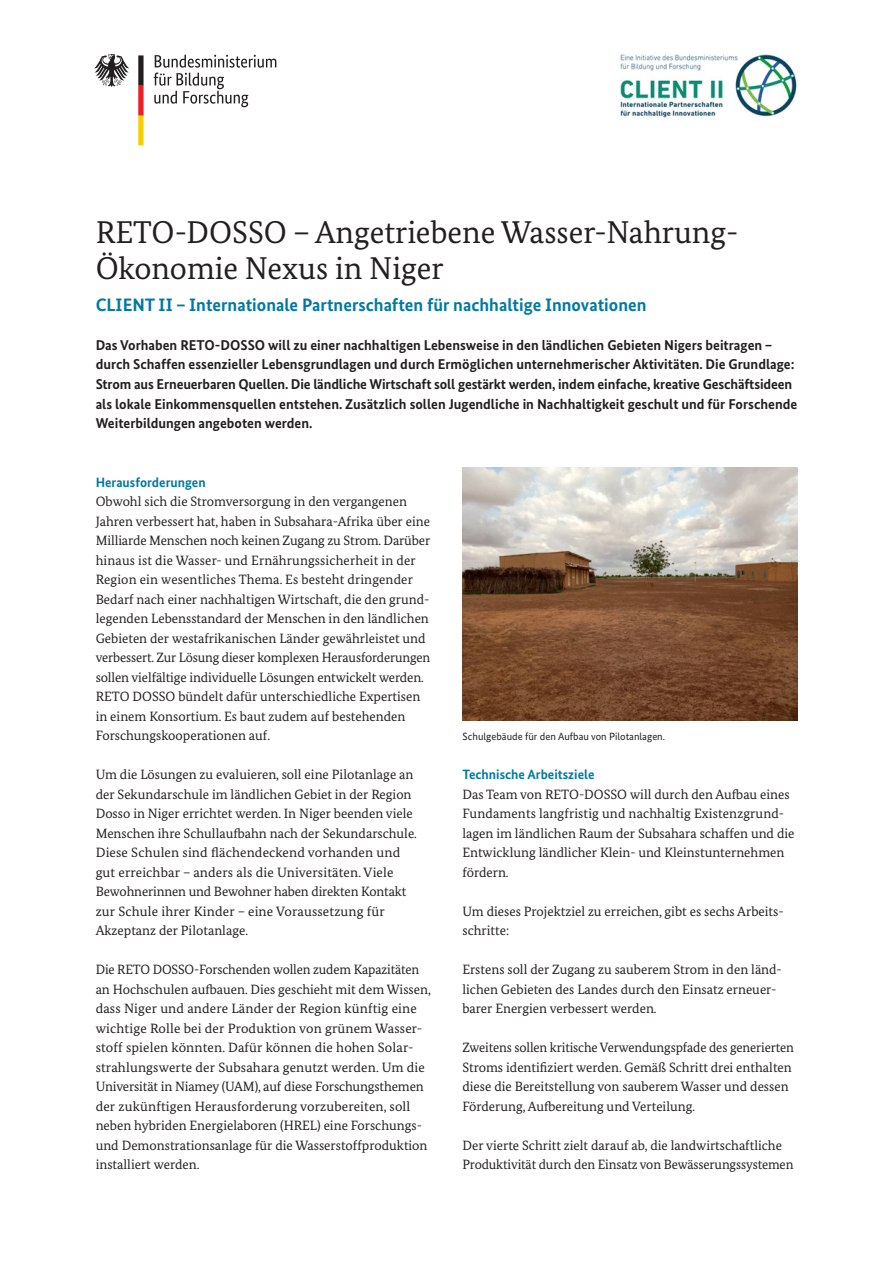
<style>
.page{position:relative;width:893px;height:1263px;background:#fff}
.page>*{position:absolute;margin:0;border:0;box-sizing:border-box;transform-origin:0 0}
.t1{font:31.5px/36px "Bundes Serif";color:#231f20}
.t2{font:700 18px "Bundes Sans";color:#0079a3}
.t3{font:700 14.25px/19.5px "Bundes Sans";color:#231f20}
.t4{font:13.5px/19.5px "Bundes Serif";color:#231f20}
.t5{font:700 13.5px "Bundes Sans";color:#0079a3}
.t6{font:10.5px "Bundes Sans";color:#231f20}
</style>
<div class="page">
<img style="left:462px;top:467px;width:335px;height:253px">
<img style="left:620px;top:54px;width:177px;height:64px">
<svg style="left:154px;top:55px;width:122px;height:52px"></svg>
<svg style="left:94px;top:54px;width:35px;height:33px"></svg>
<svg style="left:138px;top:55px;width:6px;height:90px"></svg>
<h1 class="t1" style="left:96px;top:214px;width:644px">RETO-DOSSO – Angetriebene Wasser-Nahrung-<br>Ökonomie Nexus in Niger</h1>
<h2 class="t2" style="left:96px;top:294px;width:552px">CLIENT II – Internationale Partnerschaften für nachhaltige Innovationen</h2>
<p class="t3" style="left:96px;top:335px;width:703px">Das Vorhaben RETO-DOSSO will zu einer nachhaltigen Lebensweise in den ländlichen Gebieten Nigers beitragen – durch Schaffen essenzieller Lebensgrundlagen und durch Ermöglichen unternehmerischer Aktivitäten. Die Grundlage:<br>Strom aus Erneuerbaren Quellen. Die ländliche Wirtschaft soll gestärkt werden, indem einfache, kreative Geschäftsideen als lokale Einkommensquellen entstehen. Zusätzlich sollen Jugendliche in Nachhaltigkeit geschult und für Forschende Weiterbildungen angeboten werden.</p>
<h3 class="t5" style="left:96px;top:474px;width:111px">Herausforderungen</h3>
<p class="t4" style="left:96px;top:491px;width:336px">Obwohl sich die Stromversorgung in den vergangenen Jahren verbessert hat, haben in Subsahara-Afrika über eine Milliarde Menschen noch keinen Zugang zu Strom. Darüber hinaus ist die Wasser- und Ernährungssicherheit in der Region ein wesentliches Thema. Es besteht dringender Bedarf nach einer nachhaltigen Wirtschaft, die den grund&shy;legenden Lebensstandard der Menschen in den ländlichen Gebieten der westafrikanischen Länder gewährleistet und verbessert. Zur Lösung dieser komplexen Herausforderungen sollen vielfältige individuelle Lösungen entwickelt werden.<br>RETO DOSSO bündelt dafür unterschiedliche Expertisen in einem Konsortium. Es baut zudem auf bestehenden Forschungskooperationen auf.</p>
<p class="t4" style="left:96px;top:764px;width:323px">Um die Lösungen zu evaluieren, soll eine Pilotanlage an der Sekundarschule im ländlichen Gebiet in der Region Dosso in Niger errichtet werden. In Niger beenden viele Menschen ihre Schullaufbahn nach der Sekundarschule.<br>Diese Schulen sind flächendeckend vorhanden und gut erreichbar – anders als die Universitäten. Viele Bewohnerinnen und Bewohner haben direkten Kontakt zur Schule ihrer Kinder – eine Voraussetzung für Akzeptanz der Pilotanlage.</p>
<p class="t4" style="left:96px;top:959px;width:337px">Die RETO DOSSO-Forschenden wollen zudem Kapazitäten an Hochschulen aufbauen. Dies geschieht mit dem Wissen, dass Niger und andere Länder der Region künftig eine wichtige Rolle bei der Produktion von grünem Wasser&shy;stoff spielen könnten. Dafür können die hohen Solar&shy;strahlungswerte der Subsahara genutzt werden. Um die Universität in Niamey (UAM), auf diese Forschungsthemen der zukünftigen Herausforderung vorzubereiten, soll neben hybriden Energielaboren (HREL) eine Forschungs&shy;und Demonstrationsanlage für die Wasserstoffproduktion installiert werden.</p>
<p class="t6" style="left:463px;top:730px;width:204px">Schulgebäude für den Aufbau von Pilotanlagen.</p>
<h3 class="t5" style="left:462px;top:766px;width:134px">Technische Arbeitsziele</h3>
<p class="t4" style="left:462px;top:784px;width:333px">Das Team von RETO-DOSSO will durch den Aufbau eines Fundaments langfristig und nachhaltig Existenzgrund&shy;lagen im ländlichen Raum der Subsahara schaffen und die Entwicklung ländlicher Klein- und Kleinstunternehmen fördern.</p>
<p class="t4" style="left:462px;top:901px;width:323px">Um dieses Projektziel zu erreichen, gibt es sechs Arbeits&shy;schritte:</p>
<p class="t4" style="left:462px;top:959px;width:319px">Erstens soll der Zugang zu sauberem Strom in den länd&shy;lichen Gebieten des Landes durch den Einsatz erneuer&shy;barer Energien verbessert werden.</p>
<p class="t4" style="left:462px;top:1037px;width:333px">Zweitens sollen kritische Verwendungspfade des generierten Stroms identifiziert werden. Gemäß Schritt drei enthalten diese die Bereitstellung von sauberem Wasser und dessen Förderung, Aufbereitung und Verteilung.</p>
<p class="t4" style="left:462px;top:1135px;width:332px">Der vierte Schritt zielt darauf ab, die landwirtschaftliche<br>Produktivität durch den Einsatz von Bewässerungssystemen</p>
</div>
